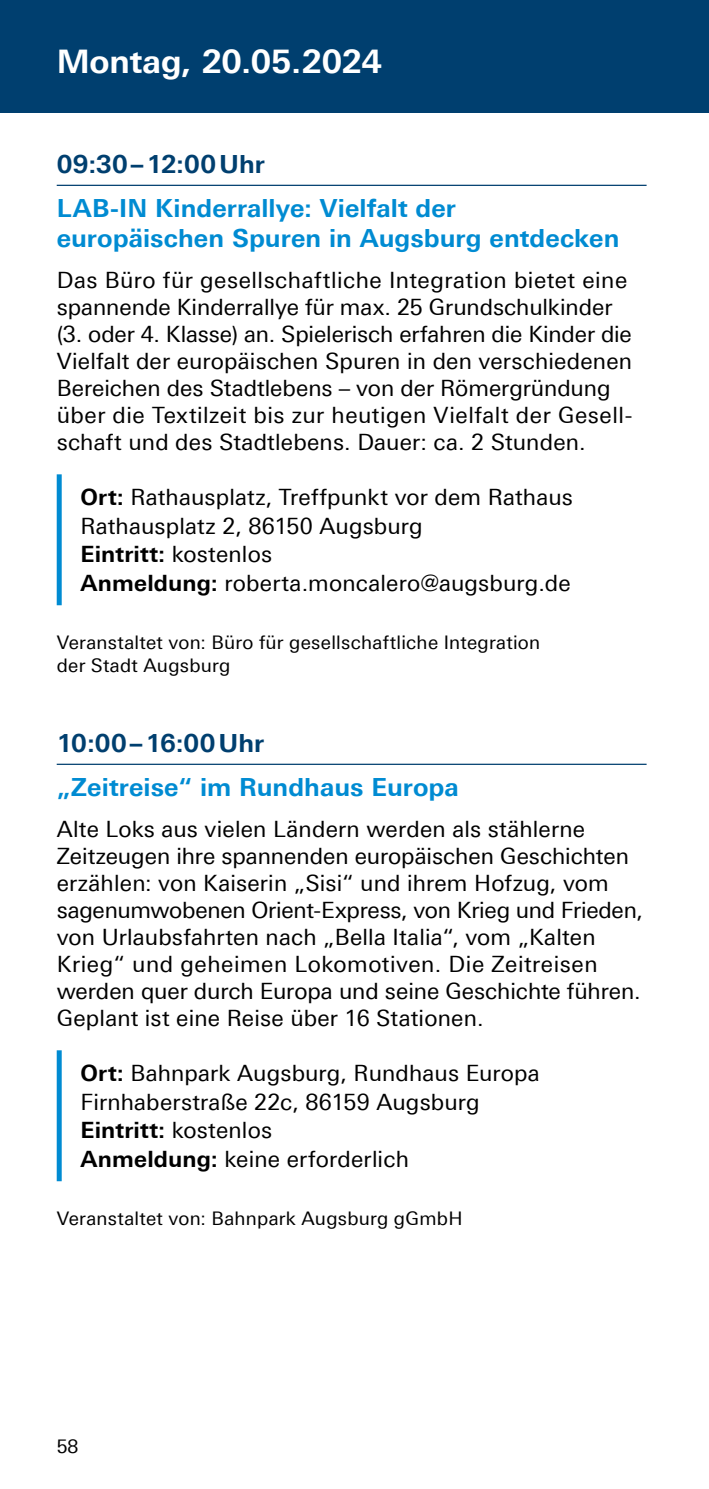
<style>
.page{position:relative;width:709px;height:1489px;background:#fff}
.page>*{position:absolute;margin:0;border:0;box-sizing:border-box;transform-origin:0 0}
.t1{font:700 32.5px "Univers For Augsburg";letter-spacing:-.005em;color:#fff}
.t2{font:700 25px/30px "Univers For Augsburg";letter-spacing:.005em;color:#008bd2}
.t3{font:700 25px "Univers For Augsburg";letter-spacing:.005em;color:#003f6f}
.t4{font:22.5px/27px "Univers For Augsburg";letter-spacing:.005em;color:#000}
.t5{font:18.75px/22.5px "Univers For Augsburg";letter-spacing:.015em;color:#000}
.s1{font-weight:700}
</style>
<div class="page">
<div style="left:0;top:0;width:709px;height:112px;background:#003f6f"></div>
<hr style="left:57px;top:185px;width:589px;height:1px;background:#003f6f">
<hr style="left:57px;top:763px;width:589px;height:2px;background:#003f6f">
<div style="left:57px;top:474px;width:5px;height:131px;background:#008bd2"></div>
<div style="left:57px;top:1050px;width:5px;height:131px;background:#008bd2"></div>
<h1 class="t1" style="left:57px;top:42px;width:327px">Montag, 20.05.2024</h1>
<p class="t3" style="left:57px;top:149px;width:209px">09:30–12:00Uhr</p>
<p class="t2" style="left:57px;top:193px;width:564px">LAB-IN Kinderrallye: Vielfalt der europäischen Spuren in Augsburg entdecken</p>
<p class="t4" style="left:57px;top:266px;width:577px">Das Büro für gesellschaftliche Integration bietet eine spannende Kinderrallye für max. 25 Grundschulkinder (3. oder 4. Klasse) an. Spielerisch erfahren die Kinder die Vielfalt der europäischen Spuren in den verschiedenen Bereichen des Stadtlebens – von der Römergründung über die Textilzeit bis zur heutigen Vielfalt der Gesell&shy;schaft und des Stadtlebens. Dauer: ca. 2 Stunden.</p>
<p class="t4" style="left:80px;top:482px;width:494px;line-height:28.8px"><span class="s1">Ort:</span> Rathausplatz, Treffpunkt vor dem Rathaus Rathausplatz 2, 86150 Augsburg<br><span class="s1">Eintritt:</span> kostenlos<br><span class="s1">Anmeldung:</span> roberta.moncalero@augsburg.de</p>
<p class="t5" style="left:57px;top:631px;width:485px">Veranstaltet von: Büro für gesellschaftliche Integration der Stadt Augsburg</p>
<p class="t3" style="left:57px;top:727px;width:209px">10:00–16:00Uhr</p>
<p class="t2" style="left:57px;top:771px;width:404px">„Zeitreise“ im Rundhaus Europa</p>
<p class="t4" style="left:57px;top:815px;width:588px">Alte Loks aus vielen Ländern werden als stählerne Zeitzeugen ihre spannenden europäischen Geschichten erzählen: von Kaiserin „Sisi“ und ihrem Hofzug, vom sagenumwobenen Orient-Express, von Krieg und Frieden, von Urlaubsfahrten nach „Bella Italia“, vom „Kalten Krieg“ und geheimen Lokomotiven. Die Zeitreisen werden quer durch Europa und seine Geschichte führen.<br>Geplant ist eine Reise über 16 Stationen.</p>
<p class="t4" style="left:80px;top:1058px;width:461px;line-height:28.8px"><span class="s1">Ort:</span> Bahnpark Augsburg, Rundhaus Europa Firnhaberstraße 22c, 86159 Augsburg <span class="s1">Eintritt:</span> kostenlos<br><span class="s1">Anmeldung:</span> keine erforderlich</p>
<p class="t5" style="left:57px;top:1207px;width:407px">Veranstaltet von: Bahnpark Augsburg gGmbH</p>
<p class="t5" style="left:57px;top:1434px;width:23px">58</p>
</div>
